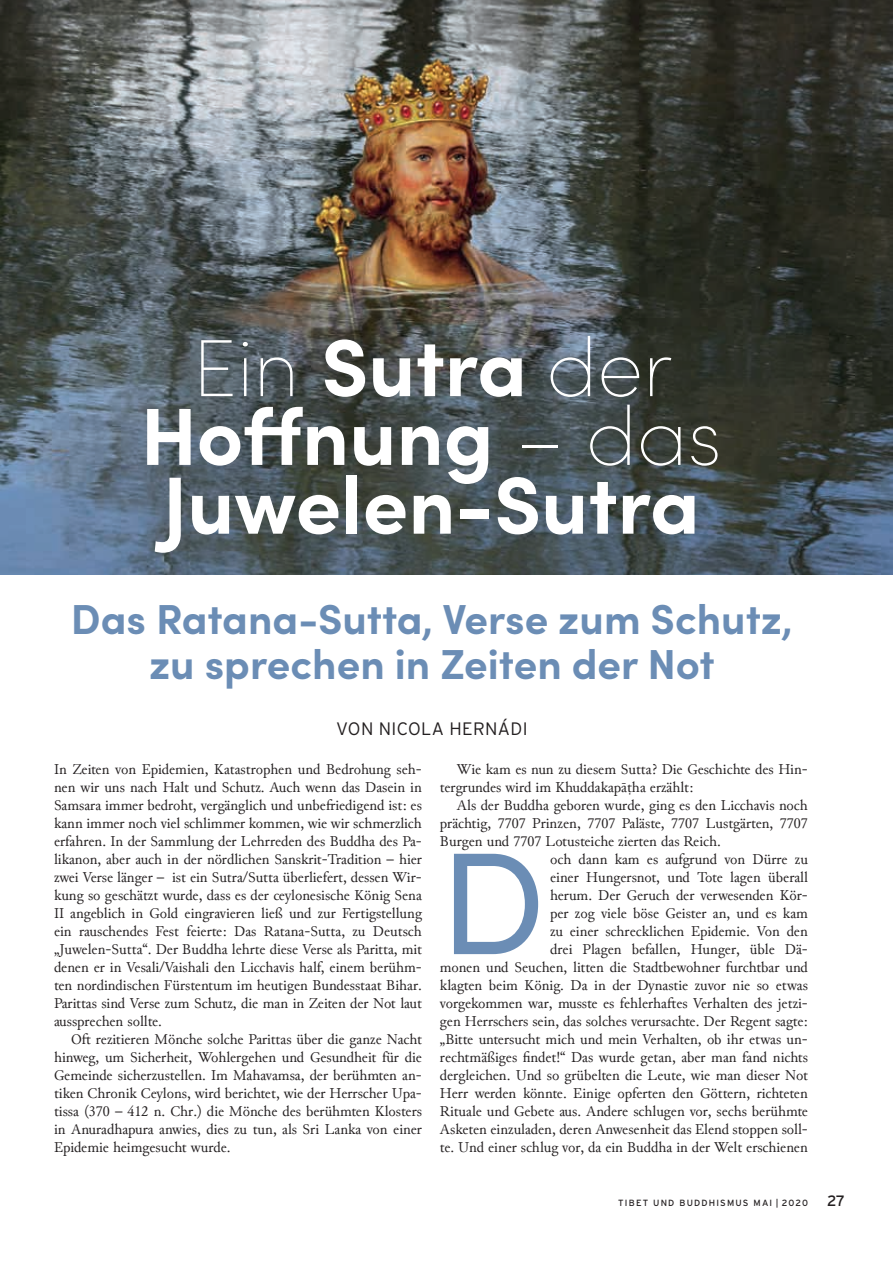
<style>
.page{position:relative;width:893px;height:1263px;background:#fff}
.page>*{position:absolute;margin:0;border:0;box-sizing:border-box;transform-origin:0 0}
.t1{font:145.65px "Sofia Pro";color:#6b8db5}
.t2{font:700 81.15px/68.7px "Sofia Pro";color:#fff;text-align:center}
.t3{font:700 42px/45px "Sofia Pro";color:#6b8db5;text-align:center}
.t4{font:300 18px "Interstate";letter-spacing:.02em;color:#231f20}
.t5{font:15px/18px "Junicode";color:#231f20;text-align:justify}
.t6{font:15px "Interstate";color:#231f20}
.t7{font:9px "Interstate";letter-spacing:.13em;color:#231f20}
.s1{font-weight:200}
</style>
<div class="page">
<img style="left:0;top:0;width:893px;height:574px">
<h2 class="t2" style="left:140px;top:327px;width:583px"><span class="s1">Ein</span> Sutra <span class="s1">der<br></span>Hoffnung <span class="s1">– das<br></span>Juwelen-Sutra</h2>
<h3 class="t3" style="left:71px;top:593px;width:723px">Das Ratana-Sutta, Verse zum Schutz, zu sprechen in Zeiten der Not</h3>
<p class="t4" style="left:336px;top:719px;width:193px">VON NICOLA HERNÁDI</p>
<p class="t5" style="left:54px;top:760px;width:369px">In Zeiten von Epidemien, Katastrophen und Bedrohung seh&shy;nen wir uns nach Halt und Schutz. Auch wenn das Dasein in Samsara immer bedroht, vergänglich und unbefriedigend ist: es kann immer noch viel schlimmer kommen, wie wir schmerzlich erfahren. In der Sammlung der Lehrreden des Buddha des Pa&shy;likanon, aber auch in der nördlichen Sanskrit-Tradition – hier zwei Verse länger – ist ein Sutra/Sutta überliefert, dessen Wir&shy;kung so geschätzt wurde, dass es der ceylonesische König Sena II angeblich in Gold eingravieren ließ und zur Fertigstellung ein rauschendes Fest feierte: Das Ratana-Sutta, zu Deutsch „Juwelen-Sutta“. Der Buddha lehrte diese Verse als Paritta, mit denen er in Vesali/Vaishali den Licchavis half, einem berühm&shy;ten nordindischen Fürstentum im heutigen Bundesstaat Bihar.<br>Parittas sind Verse zum Schutz, die man in Zeiten der Not laut aussprechen sollte.</p>
<p class="t5" style="left:54px;top:1030px;width:369px;text-indent:17px">Oft rezitieren Mönche solche Parittas über die ganze Nacht hinweg, um Sicherheit, Wohlergehen und Gesundheit für die Gemeinde sicherzustellen. Im Mahavamsa, der berühmten an&shy;tiken Chronik Ceylons, wird berichtet, wie der Herrscher Upa&shy;tissa (370 – 412 n. Chr.) die Mönche des berühmten Klosters in Anuradhapura anwies, dies zu tun, als Sri Lanka von einer Epidemie heimgesucht wurde.</p>
<p class="t5" style="left:440px;top:760px;width:369px;text-indent:17px">Wie kam es nun zu diesem Sutta? Die Geschichte des Hin&shy;tergrundes wird im Khuddakapāṭha erzählt:</p>
<p class="t5" style="left:440px;top:796px;width:369px;text-indent:17px">Als der Buddha geboren wurde, ging es den Licchavis noch prächtig, 7707 Prinzen, 7707 Paläste, 7707 Lustgärten, 7707<br>Burgen und 7707 Lotusteiche zierten das Reich.</p>
<h1 class="t1" style="left:440px;top:797px;width:107px">D</h1>
<p class="t5" style="left:440px;top:850px;width:369px;text-align:right">och dann kam es aufgrund von Dürre zu<br>einer Hungersnot, und Tote lagen überall<br>herum. Der Geruch der verwesenden Kör-<br>per zog viele böse Geister an, und es kam<br>zu einer schrecklichen Epidemie. Von den<br>drei Plagen befallen, Hunger, üble Dä-<br>monen und Seuchen, litten die Stadtbewohner furchtbar und klagten beim König. Da in der Dynastie zuvor nie so etwas vorgekommen war, musste es fehlerhaftes Verhalten des jetzi&shy;gen Herrschers sein, das solches verursachte. Der Regent sagte: „Bitte untersucht mich und mein Verhalten, ob ihr etwas un&shy;rechtmäßiges findet!“ Das wurde getan, aber man fand nichts dergleichen. Und so grübelten die Leute, wie man dieser Not Herr werden könnte. Einige opferten den Göttern, richteten Rituale und Gebete aus. Andere schlugen vor, sechs berühmte Asketen einzuladen, deren Anwesenheit das Elend stoppen soll&shy;te. Und einer schlug vor, da ein Buddha in der Welt erschienen</p>
<p class="t7" style="left:618px;top:1198px;width:191px">TIBET UND BUDDHISMUS MAI | 2020</p>
<p class="t6" style="left:827px;top:1193px;width:20px">27</p>
</div>
